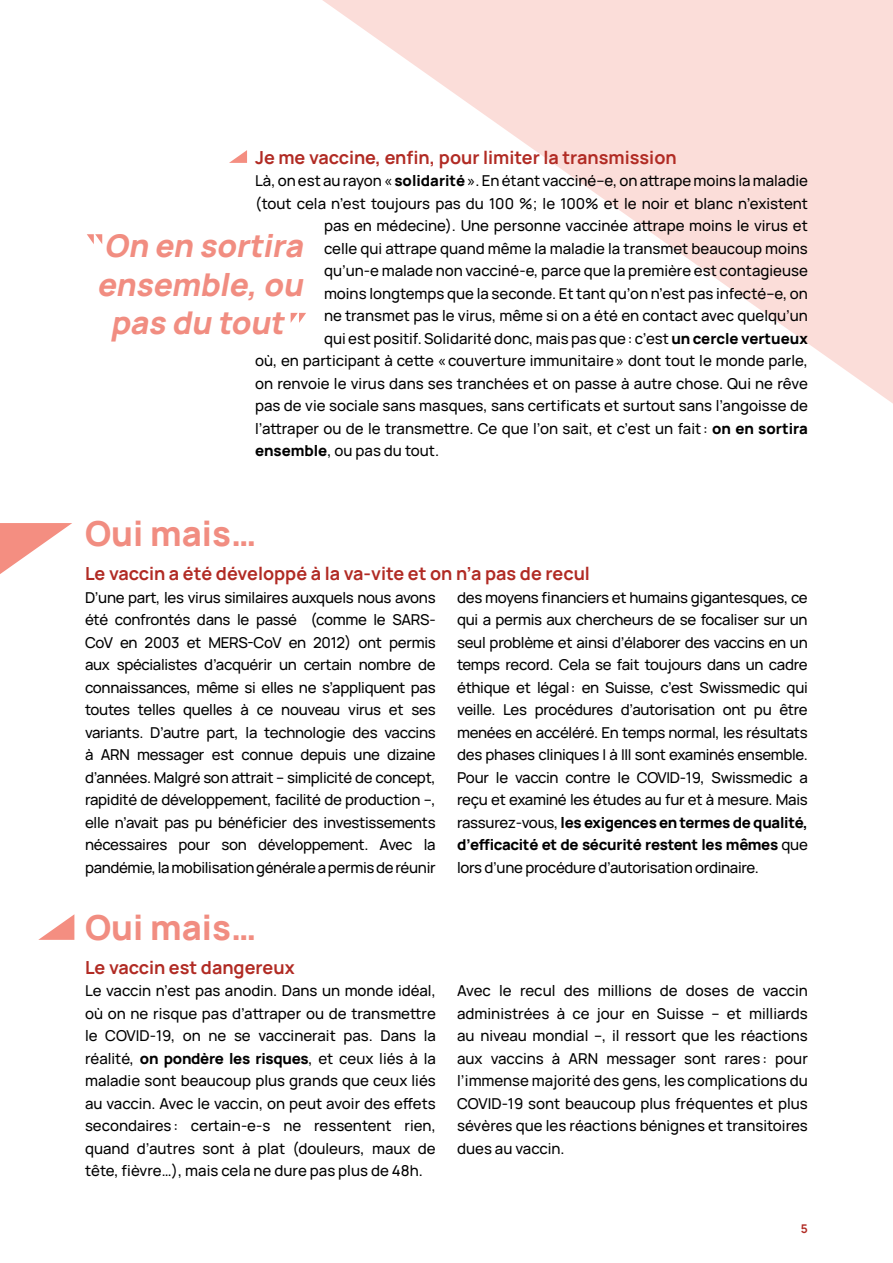
<style>
.page{position:relative;width:893px;height:1263px;background:#fff}
.page>*{position:absolute;margin:0;border:0;box-sizing:border-box;transform-origin:0 0}
.t1{font:800 34.5px "Manrope";color:#f18d81}
.t2{font:italic 800 31.35px/38.7px "Manrope";color:#f18d81;text-align:center}
.t3{font:700 18px "Manrope";color:#b12b24}
.t4{font:500 15px/22.5px "Manrope";color:#000;text-align:justify}
.t5{font:700 12px "Manrope";color:#b12b24}
.s1{font-weight:800}
.s2{color:#fff}
.s3{font-style:normal;color:#fff}
</style>
<div class="page">
<svg style="left:304px;top:0;width:589px;height:404px"></svg>
<svg style="left:38px;top:914px;width:36px;height:26px"></svg>
<svg style="left:0;top:523px;width:72px;height:51px"></svg>
<svg style="left:291px;top:313px;width:15px;height:10px"></svg>
<svg style="left:87px;top:234px;width:15px;height:10px"></svg>
<svg style="left:229px;top:150px;width:18px;height:13px"></svg>
<p class="t3" style="left:255px;top:145px;width:423px">Je me vaccine, enfin, pour limiter la transmission</p>
<p class="t4" style="left:255px;top:169px;width:554px">Là, on est au rayon «<span class="s1">solidarité</span>». En étant vacciné–e, on attrape moins la maladie</p>
<p class="t4" style="left:255px;top:191px;width:554px">(tout cela n’est toujours pas du 100 %; le 100% et le noir et blanc n’existent</p>
<p class="t4" style="left:324px;top:214px;width:485px">pas en médecine). Une personne vaccinée attrape moins le virus et</p>
<p class="t4" style="left:324px;top:236px;width:485px">celle qui attrape quand même la maladie la transmet beaucoup moins</p>
<p class="t4" style="left:324px;top:259px;width:485px">qu’un-e malade non vacciné-e, parce que la première est contagieuse</p>
<p class="t4" style="left:324px;top:281px;width:485px">moins longtemps que la seconde. Et tant qu’on n’est pas infecté–e, on</p>
<p class="t4" style="left:324px;top:304px;width:485px">ne transmet pas le virus, même si on a été en contact avec quelqu’un</p>
<p class="t4" style="left:324px;top:326px;width:485px">qui est positif. Solidarité donc, mais pas que: c’est <span class="s1">un cercle vertueux</span></p>
<p class="t4" style="left:255px;top:349px;width:554px">où, en participant à cette «couverture immunitaire» dont tout le monde parle,</p>
<p class="t4" style="left:255px;top:371px;width:554px">on renvoie le virus dans ses tranchées et on passe à autre chose. Qui ne rêve</p>
<p class="t4" style="left:255px;top:394px;width:554px">pas de vie sociale sans masques, sans certificats et surtout sans l’angoisse de</p>
<p class="t4" style="left:255px;top:416px;width:554px">l’attraper ou de le transmettre. Ce que l’on sait, et c’est un fait : <span class="s1">on en sortira</span></p>
<p class="t4" style="left:255px;top:439px;width:186px"><span class="s1">ensemble</span>, ou pas du tout.</p>
<h2 class="t2" style="left:85px;top:225px;width:226px"><span class="s2">«</span>On en sortira ensemble,ou pas du tout<span class="s3">»</span></h2>
<h1 class="t1" style="left:85px;top:510px;width:173px">Oui mais…</h1>
<p class="t3" style="left:85px;top:561px;width:506px">Le vaccin a été développé à la va-vite et on n’a pas de recul</p>
<p class="t4" style="left:85px;top:585px;width:352px">D’une part, les virus similaires auxquels nous avons été confrontés dans le passé (comme le SARS-CoV en 2003 et MERS-CoV en 2012) ont permis aux spécialistes d’acquérir un certain nombre de connaissances, même si elles ne s’appliquent pas toutes telles quelles à ce nouveau virus et ses variants. D’autre part, la technologie des vaccins à ARN messager est connue depuis une dizaine d’années. Malgré son attrait – simplicité de concept, rapidité de développement, facilité de production –, elle n’avait pas pu bénéficier des investissements nécessaires pour son développement. Avec la pandémie, la mobilisation générale a permis de réunir</p>
<p class="t4" style="left:457px;top:585px;width:352px">des moyens financiers et humains gigantesques, ce qui a permis aux chercheurs de se focaliser sur un seul problème et ainsi d’élaborer des vaccins en un temps record. Cela se fait toujours dans un cadre éthique et légal: en Suisse, c’est Swissmedic qui veille. Les procédures d’autorisation ont pu être menées en accéléré. En temps normal, les résultats des phases cliniques I à III sont examinés ensemble.<br>Pour le vaccin contre le COVID-19, Swissmedic a reçu et examiné les études au fur et à mesure. Mais rassurez-vous, <span class="s1">les exigences en termes de qualité, d’efficacité et de sécurité restent les mêmes</span> que lors d’une procédure d’autorisation ordinaire.</p>
<h1 class="t1" style="left:85px;top:903px;width:173px">Oui mais…</h1>
<p class="t3" style="left:85px;top:955px;width:211px">Le vaccin est dangereux</p>
<p class="t4" style="left:85px;top:979px;width:352px">Le vaccin n’est pas anodin. Dans un monde idéal, où on ne risque pas d’attraper ou de transmettre le COVID-19, on ne se vaccinerait pas. Dans la réalité, <span class="s1">on pondère les risques</span>, et ceux liés à la maladie sont beaucoup plus grands que ceux liés au vaccin. Avec le vaccin, on peut avoir des effets secondaires: certain-e-s ne ressentent rien, quand d’autres sont à plat (douleurs, maux de tête, fièvre…), mais cela ne dure pas plus de 48h.</p>
<p class="t4" style="left:457px;top:979px;width:352px">Avec le recul des millions de doses de vaccin administrées à ce jour en Suisse – et milliards au niveau mondial –, il ressort que les réactions aux vaccins à ARN messager sont rares: pour l’immense majorité des gens, les complications du COVID-19 sont beaucoup plus fréquentes et plus sévères que les réactions bénignes et transitoires dues au vaccin.</p>
<p class="t5" style="left:801px;top:1220px;width:9px">5</p>
</div>
